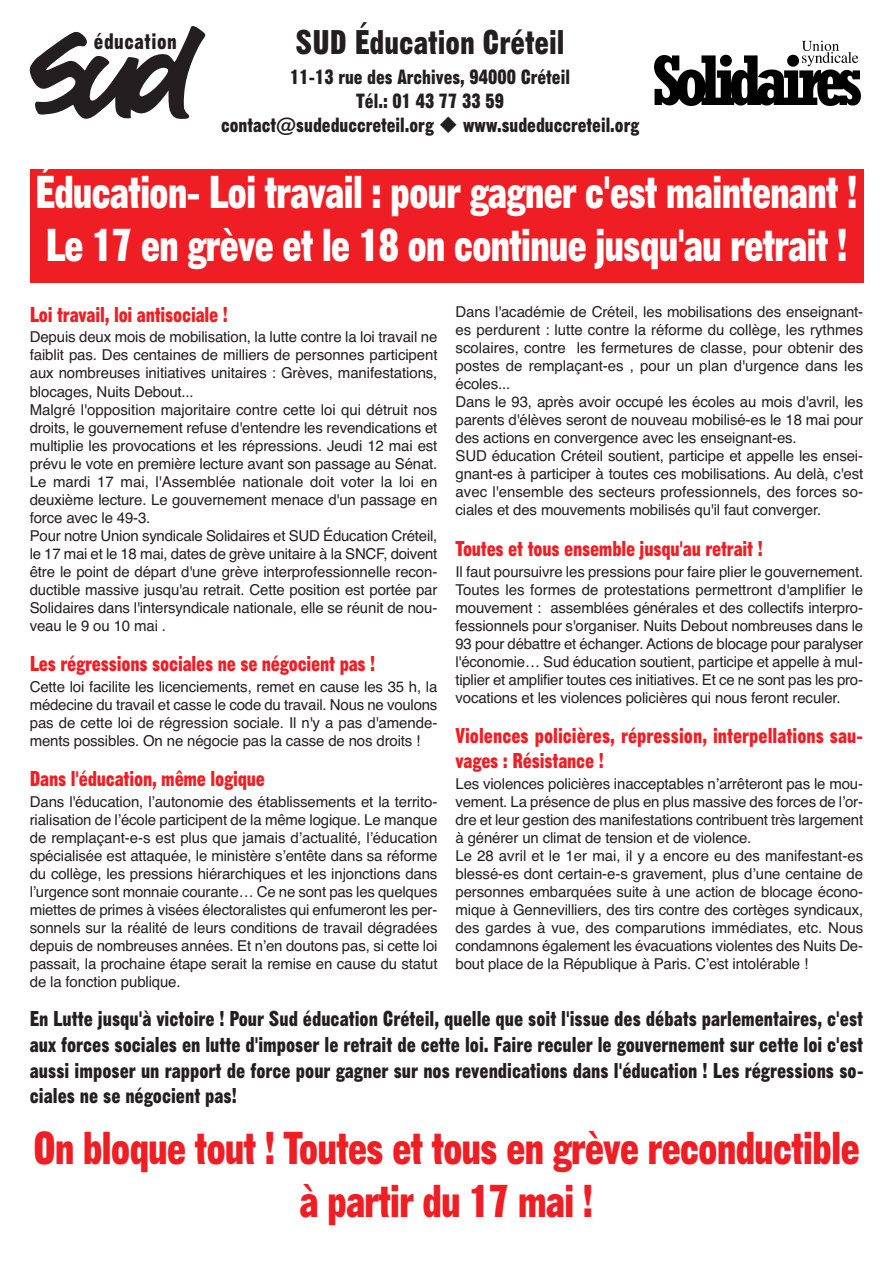
<style>
.page{position:relative;width:893px;height:1263px;background:#fff}
.page>*{position:absolute;margin:0;border:0;box-sizing:border-box;transform-origin:0 0}
.t1{font:45px/52.5px "Gothic No 13 BT";letter-spacing:-.025em;color:#fff}
.t2{font:45px/52.5px "Gothic No 13 BT";letter-spacing:-.025em;color:#ee1e24;text-align:center}
.t3{font:33.45px "Gothic No 13 BT";color:#231f20}
.t4{font:21.9px "Gothic No 13 BT";letter-spacing:.025em;color:#231f20}
.t5{font:21px/25.8px "Gothic No 13 BT";color:#231f20;text-align:justify}
.t6{font:21px/25.2px "Gothic No 13 BT";letter-spacing:-.01em;color:#ee1e24}
.t7{font:20.1px/24.2px "Gothic No 13 BT";color:#231f20;text-align:center}
.t8{font:15px/18px "Helvetica";letter-spacing:-.01em;color:#231f20}
</style>
<div class="page">
<svg style="left:30px;top:26px;width:175px;height:93px"></svg>
<img style="left:654px;top:40px;width:207px;height:66px">
<div style="left:30px;top:170px;width:833px;height:113px;background:#ee1e24"></div>
<h3 class="t4" style="left:94px;top:33px;width:84px">éducation</h3>
<h2 class="t3" style="left:296px;top:23px;width:270px">SUD Éducation Créteil</h2>
<h3 class="t7" style="left:221px;top:65px;width:419px">11-13 rue des Archives, 94000 Créteil<br>Tél.: 01 43 77 33 59<br>contact@sudeduccreteil.org ◆ www.sudeduccreteil.org</h3>
<h1 class="t1" style="left:35px;top:167px;width:824px">Éducation- Loi travail : pour gagner c'est maintenant !<br>Le 17 en grève et le 18 on continue jusqu'au retrait !</h1>
<h3 class="t6" style="left:30px;top:302px;width:200px">Loi travail, loi antisociale !</h3>
<p class="t8" style="left:30px;top:328px;width:409px">Depuis deux mois de mobilisation, la lutte contre la loi travail ne faiblit pas. Des centaines de milliers de personnes participent aux nombreuses initiatives unitaires : Grèves, manifestations, blocages, Nuits Debout...<br>Malgré l'opposition majoritaire contre cette loi qui détruit nos droits, le gouvernement refuse d'entendre les revendications et multiplie les provocations et les répressions. Jeudi 12 mai est prévu le vote en première lecture avant son passage au Sénat.<br>Le mardi 17 mai, l'Assemblée nationale doit voter la loi en deuxième lecture. Le gouvernement menace d'un passage en force avec le 49-3.<br>Pour notre Union syndicale Solidaires et SUD Éducation Créteil, le 17 mai et le 18 mai, dates de grève unitaire à la SNCF, doivent être le point de départ d'une grève interprofessionnelle recon&shy;ductible massive jusqu'au retrait. Cette position est portée par Solidaires dans l'intersyndicale nationale, elle se réunit de nou&shy;veau le 9 ou 10 mai .</p>
<h3 class="t6" style="left:30px;top:651px;width:347px">Les régressions sociales ne se négocient pas !</h3>
<p class="t8" style="left:30px;top:677px;width:409px;text-align:justify">Cette loi facilite les licenciements, remet en cause les 35 h, la médecine du travail et casse le code du travail. Nous ne voulons pas de cette loi de régression sociale. Il n'y a pas d'amende&shy;ments possibles. On ne négocie pas la casse de nos droits !</p>
<h3 class="t6" style="left:30px;top:767px;width:237px">Dans l'éducation, même logique</h3>
<p class="t8" style="left:30px;top:793px;width:409px;text-align:justify">Dans l'éducation, l’autonomie des établissements et la territo&shy;rialisation de l’école participent de la même logique. Le manque de remplaçant-e-s est plus que jamais d’actualité, l’éducation spécialisée est attaquée, le ministère s’entête dans sa réforme du collège, les pressions hiérarchiques et les injonctions dans l’urgence sont monnaie courante… Ce ne sont pas les quelques miettes de primes à visées électoralistes qui enfumeront les per&shy;sonnels sur la réalité de leurs conditions de travail dégradées depuis de nombreuses années. Et n’en doutons pas, si cette loi passait, la prochaine étape serait la remise en cause du statut de la fonction publique.</p>
<p class="t8" style="left:456px;top:303px;width:409px">Dans l'académie de Créteil, les mobilisations des enseignant&shy;es perdurent : lutte contre la réforme du collège, les rythmes scolaires, contre les fermetures de classe, pour obtenir des postes de remplaçant-es , pour un plan d'urgence dans les écoles...<br>Dans le 93, après avoir occupé les écoles au mois d'avril, les parents d'élèves seront de nouveau mobilisé-es le 18 mai pour des actions en convergence avec les enseignant-es.<br>SUD éducation Créteil soutient, participe et appelle les ensei&shy;gnant-es à participer à toutes ces mobilisations. Au delà, c'est avec l'ensemble des secteurs professionnels, des forces so&shy;ciales et des mouvements mobilisés qu'il faut converger.</p>
<h3 class="t6" style="left:455px;top:536px;width:309px">Toutes et tous ensemble jusqu'au retrait !</h3>
<p class="t8" style="left:455px;top:562px;width:409px;text-align:justify">Il faut poursuivre les pressions pour faire plier le gouvernement.<br>Toutes les formes de protestations permettront d'amplifier le mouvement : assemblées générales et des collectifs interpro&shy;fessionnels pour s'organiser. Nuits Debout nombreuses dans le 93 pour débattre et échanger. Actions de blocage pour paralyser l'économie… Sud éducation soutient, participe et appelle à mul&shy;tiplier et amplifier toutes ces initiatives. Et ce ne sont pas les pro&shy;vocations et les violences policières qui nous feront reculer.</p>
<h3 class="t6" style="left:455px;top:723px;width:409px">Violences policières, répression, interpellations sau&shy;vages : Résistance !</h3>
<p class="t8" style="left:455px;top:775px;width:409px">Les violences policières inacceptables n’arrêteront pas le mou&shy;vement. La présence de plus en plus massive des forces de l’or&shy;dre et leur gestion des manifestations contribuent très largement à générer un climat de tension et de violence.<br>Le 28 avril et le 1er mai, il y a encore eu des manifestant-es blessé-es dont certain-e-s gravement, plus d’une centaine de personnes embarquées suite à une action de blocage écono&shy;mique à Gennevilliers, des tirs contre des cortèges syndicaux, des gardes à vue, des comparutions immédiates, etc. Nous condamnons également les évacuations violentes des Nuits De&shy;bout place de la République à Paris. C’est intolérable !</p>
<p class="t5" style="left:30px;top:1006px;width:835px">En Lutte jusqu'à victoire ! Pour Sud éducation Créteil, quelle que soit l'issue des débats parlementaires, c'est aux forces sociales en lutte d'imposer le retrait de cette loi. Faire reculer le gouvernement sur cette loi c'est aussi imposer un rapport de force pour gagner sur nos revendications dans l'éducation ! Les régressions so&shy;ciales ne se négocient pas!</p>
<h1 class="t2" style="left:33px;top:1122px;width:828px">On bloque tout ! Toutes et tous en grève reconductible à partir du 17 mai !</h1>
</div>
